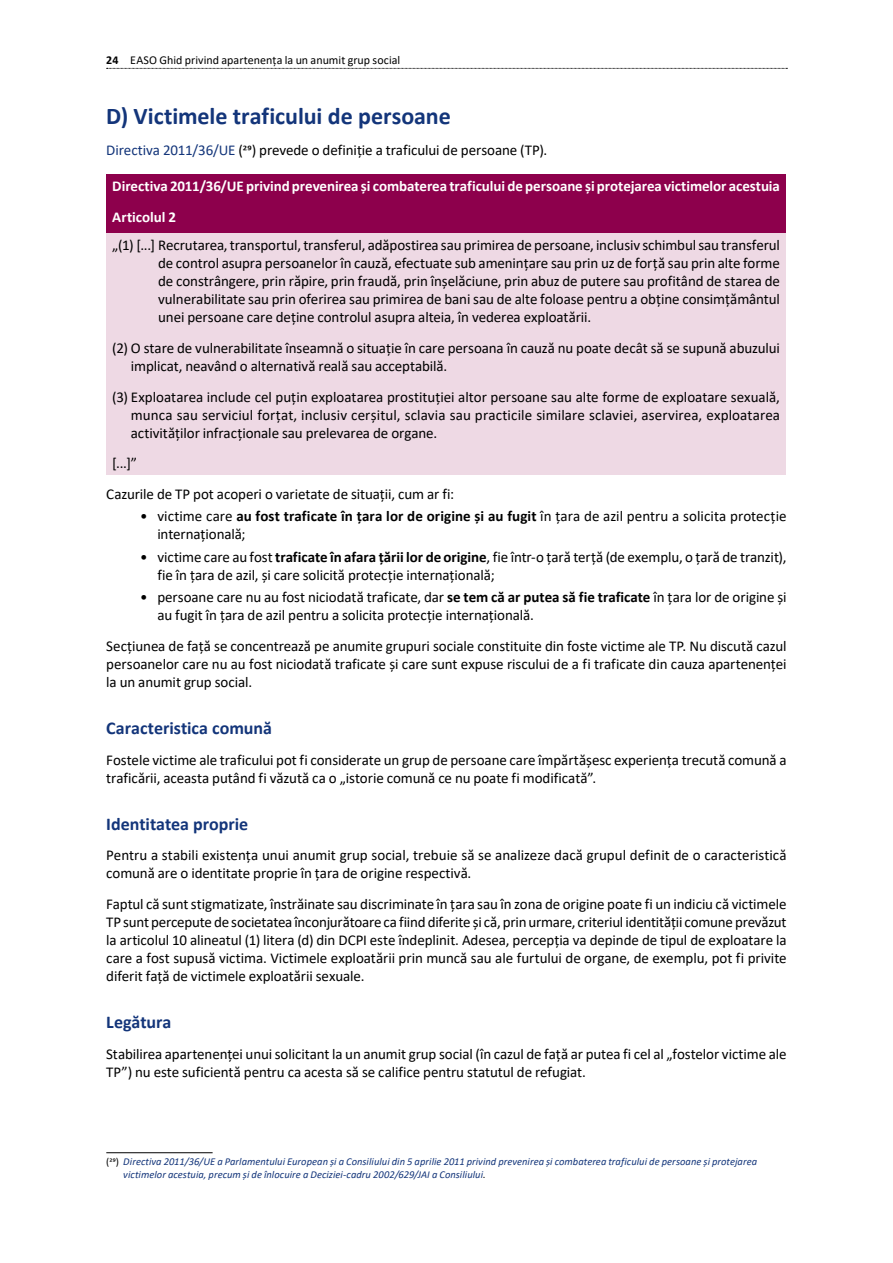
<style>
.page{position:relative;width:893px;height:1263px;background:#fff}
.page>*{position:absolute;margin:0;border:0;box-sizing:border-box;transform-origin:0 0}
.T2{font:700 24px "Calibri";letter-spacing:-.005em;color:#13357a}
.T3{font:700 18px "Calibri";color:#13357a}
.body{font:15px/18px "Calibri";letter-spacing:-.005em;color:#000}
.body-2{font:700 15px "Calibri";letter-spacing:-.005em;color:#fff}
.t1{font:12px "Calibri";color:#000}
.footnote{font:italic 10.5px/12.6px "Calibri";letter-spacing:.005em;color:#13357a}
.s1{font-weight:700}
.s2{color:#13357a}
.s3{font-style:normal;color:#000}
</style>
<div class="page">
<svg style="left:107px;top:68px;width:680px;height:1px"></svg>
<div style="left:106px;top:174px;width:680px;height:59px;background:#8d004c"></div>
<div style="left:106px;top:233px;width:680px;height:241px;background:#eed9e4"></div>
<hr style="left:106px;top:1152px;width:107px;height:1px;background:#000">
<p class="t1" style="left:106px;top:51px;width:295px"><span class="s1">24</span> EASO Ghid privind apartenența la un anumit grup social</p>
<h2 class="T2" style="left:106px;top:99px;width:346px">D) Victimele traficului de persoane</h2>
<p class="body" style="left:106px;top:141px;width:443px"><span class="s2">Directiva 2011/36/UE</span> (29) prevede o definiție a traficului de persoane (TP).</p>
<p class="body-2" style="left:112px;top:175px;width:669px">Directiva 2011/36/UE privind prevenirea și combaterea traficului de persoane și protejarea victimelor acestuia</p>
<p class="body-2" style="left:112px;top:206px;width:65px">Articolul 2</p>
<p class="body" style="left:158px;top:236px;width:623px;text-align:justify;text-indent:-46px">„(1) [...] Recrutarea, transportul, transferul, adăpostirea sau primirea de persoane, inclusiv schimbul sau transferul de control asupra persoanelor în cauză, efectuate sub amenințare sau prin uz de forță sau prin alte forme de constrângere, prin răpire, prin fraudă, prin înșelăciune, prin abuz de putere sau profitând de starea de vulnerabilitate sau prin oferirea sau primirea de bani sau de alte foloase pentru a obține consimțământul unei persoane care deține controlul asupra alteia, în vederea exploatării.</p>
<p class="body" style="left:131px;top:338px;width:651px;text-indent:-19px">(2) O stare de vulnerabilitate înseamnă o situație în care persoana în cauză nu poate decât să se supună abuzului implicat, neavând o alternativă reală sau acceptabilă.</p>
<p class="body" style="left:131px;top:387px;width:651px;text-align:justify;text-indent:-19px">(3) Exploatarea include cel puțin exploatarea prostituției altor persoane sau alte forme de exploatare sexuală, munca sau serviciul forțat, inclusiv cerșitul, sclavia sau practicile similare sclaviei, aservirea, exploatarea activităților infracționale sau prelevarea de organe.</p>
<p class="body" style="left:112px;top:454px;width:26px">[...]”</p>
<p class="body" style="left:106px;top:485px;width:349px">Cazurile de TP pot acoperi o varietate de situații, cum ar fi:</p>
<p class="body" style="left:157px;top:507px;width:631px;text-indent:-17px">• victime care <span class="s1">au fost traficate în țara lor de origine și au fugit</span> în țara de azil pentru a solicita protecție internațională;</p>
<p class="body" style="left:157px;top:547px;width:631px;text-indent:-17px">• victime care au fost <span class="s1">traficate în afara țării lor de origine</span>, fie într-o țară terță (de exemplu, o țară de tranzit), fie în țara de azil, și care solicită protecție internațională;</p>
<p class="body" style="left:157px;top:587px;width:631px;text-indent:-17px">• persoane care nu au fost niciodată traficate, dar <span class="s1">se tem că ar putea să fie traficate</span> în țara lor de origine și au fugit în țara de azil pentru a solicita protecție internațională.</p>
<p class="body" style="left:106px;top:636px;width:682px;text-align:justify">Secțiunea de față se concentrează pe anumite grupuri sociale constituite din foste victime ale TP. Nu discută cazul persoanelor care nu au fost niciodată traficate și care sunt expuse riscului de a fi traficate din cauza apartenenței la un anumit grup social.</p>
<p class="T3" style="left:106px;top:715px;width:167px">Caracteristica comună</p>
<p class="body" style="left:106px;top:750px;width:682px">Fostele victime ale traficului pot fi considerate un grup de persoane care împărtășesc experiența trecută comună a traficării, aceasta putând fi văzută ca o „istorie comună ce nu poate fi modificată”.</p>
<p class="T3" style="left:106px;top:811px;width:144px">Identitatea proprie</p>
<p class="body" style="left:106px;top:846px;width:682px">Pentru a stabili existența unui anumit grup social, trebuie să se analizeze dacă grupul definit de o caracteristică comună are o identitate proprie în țara de origine respectivă.</p>
<p class="body" style="left:106px;top:895px;width:682px;text-align:justify">Faptul că sunt stigmatizate, înstrăinate sau discriminate în țara sau în zona de origine poate fi un indiciu că victimele TP sunt percepute de societatea înconjurătoare ca fiind diferite și că, prin urmare, criteriul identității comune prevăzut la articolul 10 alineatul (1) litera (d) din DCPI este îndeplinit. Adesea, percepția va depinde de tipul de exploatare la care a fost supusă victima. Victimele exploatării prin muncă sau ale furtului de organe, de exemplu, pot fi privite diferit față de victimele exploatării sexuale.</p>
<p class="T3" style="left:106px;top:1009px;width:67px">Legătura</p>
<p class="body" style="left:106px;top:1045px;width:682px">Stabilirea apartenenței unui solicitant la un anumit grup social (în cazul de față ar putea fi cel al „fostelor victime ale<br>TP”) nu este suficientă pentru ca acesta să se califice pentru statutul de refugiat.</p>
<p class="footnote" style="left:123px;top:1155px;width:635px;text-indent:-17px"><span class="s3">(29)</span> Directiva 2011/36/UE a Parlamentului European și a Consiliului din 5 aprilie 2011 privind prevenirea și combaterea traficului de persoane și protejarea victimelor acestuia, precum și de înlocuire a Deciziei-cadru 2002/629/JAI a Consiliului<span class="s3">.</span></p>
</div>
